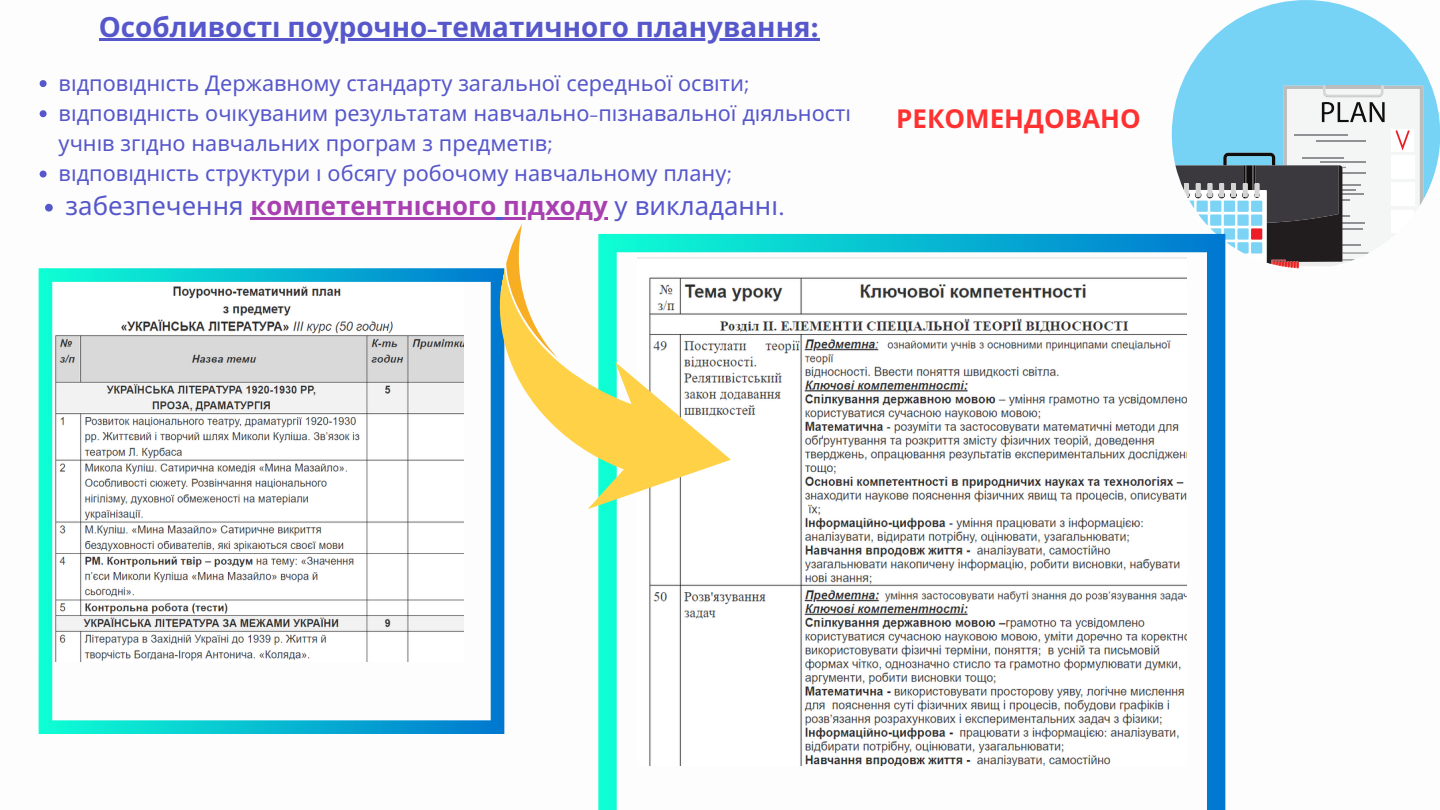
<style>
.page{position:relative;width:1440px;height:810px;background:#fff}
.page>*{position:absolute;margin:0;border:0;box-sizing:border-box;transform-origin:0 0}
.t1{font:700 27.8px "Noto Sans";color:#5657cb}
.t2{font:700 26px "Noto Sans";color:#ff3131}
.t3{font:25.8px "Noto Sans";color:#5657cb}
.t4{font:21.6px/30.2px "Noto Sans";color:#5657cb}
.s1{font-family:"Glacial Indifference"}
.s2{font-weight:700;color:#a940b2}
</style>
<div class="page">
<svg style="left:1172px;top:0;width:268px;height:200px;fill:#77d3f6"></svg>
<svg style="left:1175px;top:86px;width:248px;height:183px"></svg>
<svg style="left:39px;top:268px;width:465px;height:466px"></svg>
<svg style="left:40px;top:80px;width:7px;height:7px"></svg>
<svg style="left:40px;top:110px;width:7px;height:7px"></svg>
<svg style="left:40px;top:171px;width:7px;height:7px"></svg>
<svg style="left:45px;top:204px;width:8px;height:8px"></svg>
<hr style="left:250px;top:217px;width:246px;height:2px;background:#a940b2">
<hr style="left:503px;top:217px;width:105px;height:2px;background:#a940b2">
<hr style="left:99px;top:38px;width:720px;height:3px;background:#5657cb">
<img style="left:598px;top:234px;width:627px;height:576px">
<svg style="left:491px;top:217px;width:90px;height:51px"></svg>
<svg style="left:464px;top:268px;width:294px;height:265px"></svg>
<p class="t1" style="left:99px;top:7px;width:722px">Особливості поурочно<span class="s1">-</span>тематичного планування<span class="s1">:</span></p>
<p class="t4" style="left:59px;top:67px;width:693px">відповідні сть Державному стандарту загальної середньої освіти<span class="s1">;</span></p>
<p class="t4" style="left:59px;top:98px;width:790px">відповідність очі куваним результатам навчально<span class="s1">-</span>пізнавальної діяльності учні в згідно навчальних програм з предметі в<span class="s1">;</span></p>
<p class="t4" style="left:59px;top:158px;width:675px">відповідність структури і обсягу робочому навчальному плану<span class="s1">;</span></p>
<p class="t3" style="left:66px;top:188px;width:721px">забезпечення <span class="s2">компетентнісного підходу</span> у викладанні <span class="s1">.</span></p>
<p class="t2" style="left:896px;top:100px;width:246px">РЕКОМЕНДОВАНО</p>
</div>
